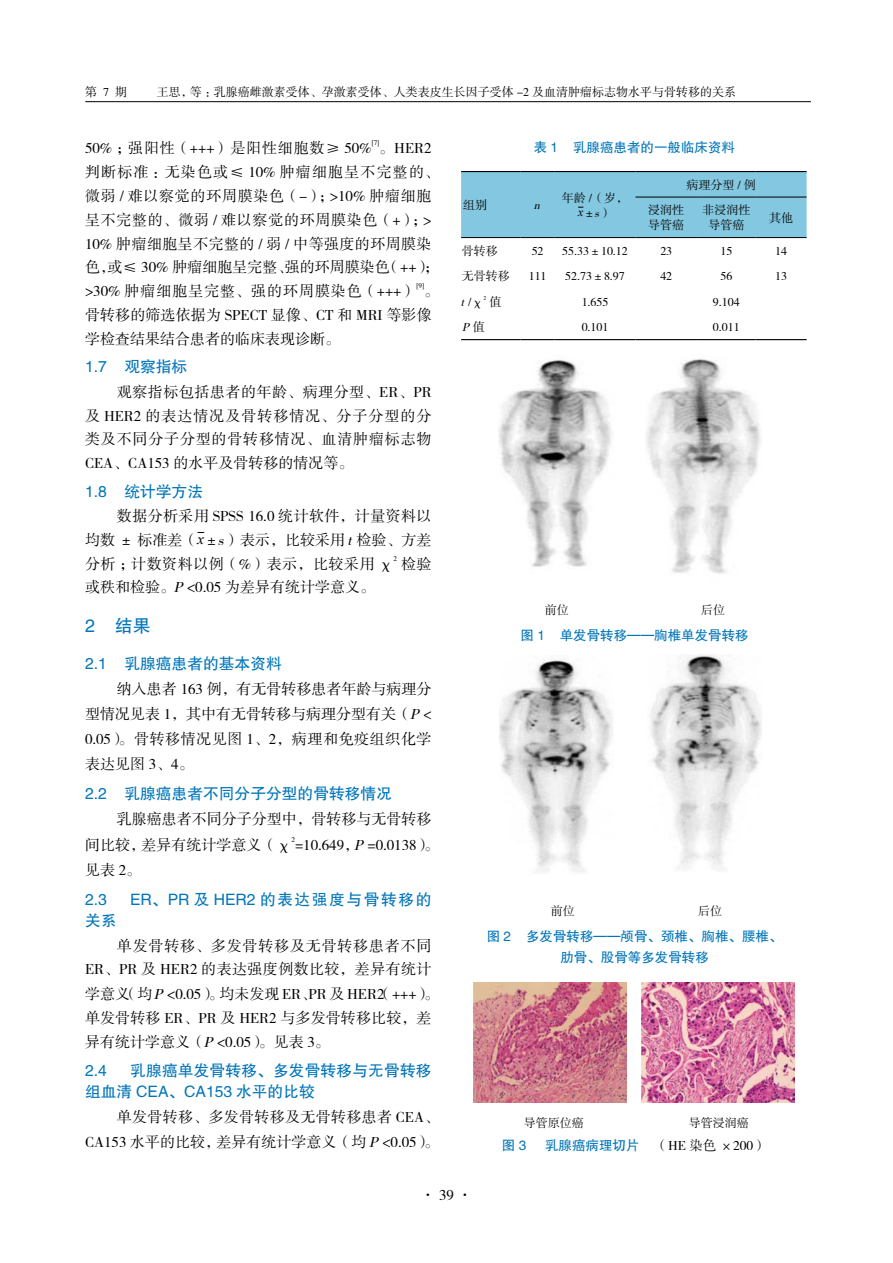
<style>
.page{position:relative;width:893px;height:1263px;background:#fff}
.page>*{position:absolute;margin:0;border:0;box-sizing:border-box;transform-origin:0 0}
.t1{font:18px "FZHTK GBK1 0";color:#0075b9}
.t2{font:15.75px/21.3px "FZHTK GBK1 0";color:#0075b9}
.t3{font:15.75px "FZHTK GBK1 0";letter-spacing:.1em;color:#0075b9}
.t4{font:15px/23.9px "FZSSK GBK1 0";letter-spacing:.01em;color:#000}
.t5{font:15px/23.9px "FZSSK GBK1 0";letter-spacing:.045em;color:#000}
.t6{font:15px "FZSSK GBK1 0";letter-spacing:.055em;color:#000}
.t7{font:13.5px/21px "FZHTK GBK1 0";color:#0075b9;text-align:center}
.t8{font:13.5px "FZSSK GBK1 0";color:#000}
.t9{font:12px/15px "FZSSK GBK1 0";color:#000;text-align:center}
.t10{font:italic 12px "FZSSK GBK1 0";color:#000}
.t11{font:7.2px "FZSSK GBK1 0";color:#000}
.t12{font:5.85px "FZSSK GBK1 0";color:#000}
.s1{font-family:"Times New Roman";font-style:italic}
.s2{font-style:italic}
.s3{font-style:normal}
.s4{font-family:"FZHTK GBK1 0";color:#0075b9}
</style>
<div class="page">
<hr style="left:85px;top:101px;width:726px;height:1px;background:#000">
<img style="left:500px;top:660px;width:113px;height:213px">
<img style="left:650px;top:655px;width:111px;height:215px">
<img style="left:499px;top:360px;width:113px;height:207px">
<img style="left:646px;top:358px;width:115px;height:216px">
<img style="left:474px;top:982px;width:153px;height:120px">
<img style="left:642px;top:982px;width:153px;height:120px">
<hr style="left:461px;top:339px;width:60px;height:1px;background:#000">
<hr style="left:521px;top:339px;width:34px;height:1px;background:#000">
<hr style="left:555px;top:339px;width:80px;height:1px;background:#000">
<hr style="left:635px;top:339px;width:62px;height:1px;background:#000">
<hr style="left:697px;top:339px;width:59px;height:1px;background:#000">
<hr style="left:756px;top:339px;width:51px;height:1px;background:#000">
<hr style="left:461px;top:171px;width:60px;height:1px;background:#000">
<hr style="left:521px;top:171px;width:34px;height:1px;background:#000">
<hr style="left:555px;top:171px;width:80px;height:1px;background:#000">
<hr style="left:635px;top:171px;width:62px;height:1px;background:#000">
<hr style="left:697px;top:171px;width:59px;height:1px;background:#000">
<hr style="left:756px;top:171px;width:51px;height:1px;background:#000">
<div style="left:461px;top:172px;width:346px;height:66px;background:#83c7e0"></div>
<p class="t9" style="left:85px;top:85px;width:43px">第 7 期</p>
<p class="t9" style="left:157px;top:85px;width:581px">王思，等：乳腺癌雌激素受体、孕激素受体、人类表皮生长因子受体 -2 及血清肿瘤标志物水平与骨转移的关系</p>
<p class="t6" style="left:85px;top:140px;width:288px">50% ；强阳性（+++）是阳性细胞数≥ 50%</p>
<p class="t11" style="left:372px;top:139px;width:9px">[7]</p>
<p class="t5" style="left:85px;top:137px;width:356px;text-indent:294px">。HER2判断标准：无染色或≤ 10% 肿瘤细胞呈不完整的、微弱 / 难以察觉的环周膜染色（-）；&gt;10% 肿瘤细胞呈不完整的、微弱 / 难以察觉的环周膜染色（+）；&gt;<br>10% 肿瘤细胞呈不完整的 / 弱 / 中等强度的环周膜染色，或≤ 30% 肿瘤细胞呈完整、强的环周膜染色（++）；&gt;30% 肿瘤细胞呈完整、强的环周膜染色（+++）</p>
<p class="t11" style="left:417px;top:282px;width:9px">[9]</p>
<p class="t4" style="left:85px;top:280px;width:356px;text-indent:339px">。骨转移的筛选依据为 SPECT 显像、CT 和 MRI 等影像学检查结果结合患者的临床表现诊断。</p>
<p class="t2" style="left:85px;top:356px;width:104px">1.7 观察指标</p>
<p class="t4" style="left:85px;top:380px;width:348px;text-align:justify;text-indent:32px">观察指标包括患者的年龄、病理分型、ER、PR及 HER2 的表达情况及骨转移情况、分子分型的分类及不同分子分型的骨转移情况、血清肿瘤标志物CEA、CA153 的水平及骨转移的情况等。</p>
<p class="t2" style="left:85px;top:481px;width:120px">1.8 统计学方法</p>
<p class="t4" style="left:85px;top:505px;width:348px;text-align:justify;text-indent:32px">数据分析采用 SPSS 16.0 统计软件，计量资料以均数 ± 标准差（<span class="s1">x</span>±<span class="s2">s</span>）表示，比较采用 <span class="s2">t</span>检验、方差分析；计数资料以例（%）表示，比较采用 χ</p>
<p class="t11" style="left:394px;top:555px;width:5px">2</p>
<p class="t4" style="left:401px;top:552px;width:32px">检验</p>
<p class="t4" style="left:85px;top:576px;width:291px">或秩和检验。<span class="s2">P</span>&lt;0.05 为差异有统计学意义。</p>
<p class="t1" style="left:85px;top:615px;width:67px">2 结果</p>
<p class="t2" style="left:85px;top:653px;width:198px">2.1 乳腺癌患者的基本资料</p>
<p class="t4" style="left:85px;top:677px;width:348px;line-height:24.9px;text-align:justify;text-indent:32px">纳入患者 163 例，有无骨转移患者年龄与病理分型情况见表 1，其中有无骨转移与病理分型有关（<span class="s2">P</span>&lt; 0.05）。骨转移情况见图 1、2，病理和免疫组织化学表达见图 3、4。</p>
<p class="t2" style="left:85px;top:783px;width:309px">2.2 乳腺癌患者不同分子分型的骨转移情况</p>
<p class="t4" style="left:85px;top:807px;width:356px;line-height:25.8px;text-indent:32px">乳腺癌患者不同分子分型中，骨转移与无骨转移间比较，差异有统计学意义（χ =10.649，<span class="s2">P</span>=0.0138）。</p>
<p class="t11" style="left:291px;top:836px;width:5px">2</p>
<p class="t4" style="left:85px;top:858px;width:58px">见表 2。</p>
<p class="t2" style="left:85px;top:889px;width:23px">2.3</p>
<p class="t3" style="left:130px;top:891px;width:303px">ER、PR 及 HER2 的表达强度与骨转移的</p>
<p class="t2" style="left:85px;top:910px;width:33px">关系</p>
<p class="t4" style="left:85px;top:934px;width:356px;text-indent:32px">单发骨转移、多发骨转移及无骨转移患者不同<br>ER、PR 及 HER2 的表达强度例数比较，差异有统计学意义（均<span class="s2">P</span>&lt;0.05）。均未发现 ER、PR 及 HER2（+++）。单发骨转移 ER、PR 及 HER2 与多发骨转移比较，差异有统计学意义（<span class="s2">P</span>&lt;0.05）。见表 3。</p>
<p class="t2" style="left:85px;top:1060px;width:23px">2.4</p>
<p class="t2" style="left:85px;top:1060px;width:348px;text-indent:45px">乳腺癌单发骨转移、多发骨转移与无骨转移组血清 CEA、CA153 水平的比较</p>
<p class="t4" style="left:85px;top:1106px;width:356px;line-height:24.3px;text-align:right">单发骨转移、多发骨转移及无骨转移患者 CEA、<br>CA153 水平的比较，差异有统计学意义（均 <span class="s2">P</span>&lt;0.05）。</p>
<p class="t7" style="left:534px;top:137px;width:203px">表 1 乳腺癌患者的一般临床资料</p>
<p class="t9" style="left:463px;top:198px;width:25px">组别</p>
<p class="t10" style="left:534px;top:199px;width:11px">n</p>
<p class="t9" style="left:562px;top:191px;width:68px">年龄 /（岁，<span class="s1">x</span>±<span class="s2">s</span>）</p>
<p class="t9" style="left:686px;top:178px;width:71px">病理分型 / 例</p>
<p class="t9" style="left:648px;top:203px;width:37px;text-align:left">浸润性导管癌</p>
<p class="t9" style="left:702px;top:203px;width:49px">非浸润性导管癌</p>
<p class="t9" style="left:769px;top:211px;width:25px">其他</p>
<p class="t9" style="left:462px;top:244px;width:37px">骨转移</p>
<p class="t9" style="left:532px;top:244px;width:13px">52</p>
<p class="t9" style="left:562px;top:244px;width:67px">55.33±10.12</p>
<p class="t9" style="left:660px;top:244px;width:13px">23</p>
<p class="t9" style="left:720px;top:244px;width:13px">15</p>
<p class="t9" style="left:775px;top:244px;width:13px">14</p>
<p class="t9" style="left:462px;top:269px;width:49px">无骨转移</p>
<p class="t9" style="left:529px;top:269px;width:19px">111</p>
<p class="t9" style="left:565px;top:269px;width:61px">52.73±8.97</p>
<p class="t9" style="left:660px;top:269px;width:13px">42</p>
<p class="t9" style="left:720px;top:269px;width:13px">56</p>
<p class="t9" style="left:775px;top:269px;width:13px">13</p>
<p class="t9" style="left:461px;top:295px;width:24px"><span class="s2">t</span> /χ</p>
<p class="t12" style="left:483px;top:294px;width:4px">2</p>
<p class="t9" style="left:489px;top:295px;width:13px">值</p>
<p class="t9" style="left:582px;top:295px;width:28px">1.655</p>
<p class="t9" style="left:713px;top:295px;width:28px">9.104</p>
<p class="t10" style="left:462px;top:321px;width:24px">P<span class="s3">值</span></p>
<p class="t9" style="left:582px;top:320px;width:28px">0.101</p>
<p class="t9" style="left:713px;top:320px;width:28px">0.011</p>
<p class="t9" style="left:545px;top:603px;width:25px">前位</p>
<p class="t9" style="left:701px;top:603px;width:25px">后位</p>
<p class="t7" style="left:520px;top:625px;width:230px">图 1 单发骨转移——胸椎单发骨转移</p>
<p class="t9" style="left:551px;top:904px;width:25px">前位</p>
<p class="t9" style="left:698px;top:904px;width:25px">后位</p>
<p class="t7" style="left:487px;top:925px;width:297px">图 2 多发骨转移——颅骨、颈椎、胸椎、腰椎、肋骨、股骨等多发骨转移</p>
<p class="t9" style="left:524px;top:1116px;width:61px">导管原位癌</p>
<p class="t9" style="left:689px;top:1116px;width:61px">导管浸润癌</p>
<p class="t7" style="left:502px;top:1135px;width:26px">图3</p>
<p class="t8" style="left:545px;top:1139px;width:223px"><span class="s4">乳腺癌病理切片</span> （HE 染色 ×200）</p>
<p class="t4" style="left:420px;top:1183px;width:54px">· 39 ·</p>
</div>
